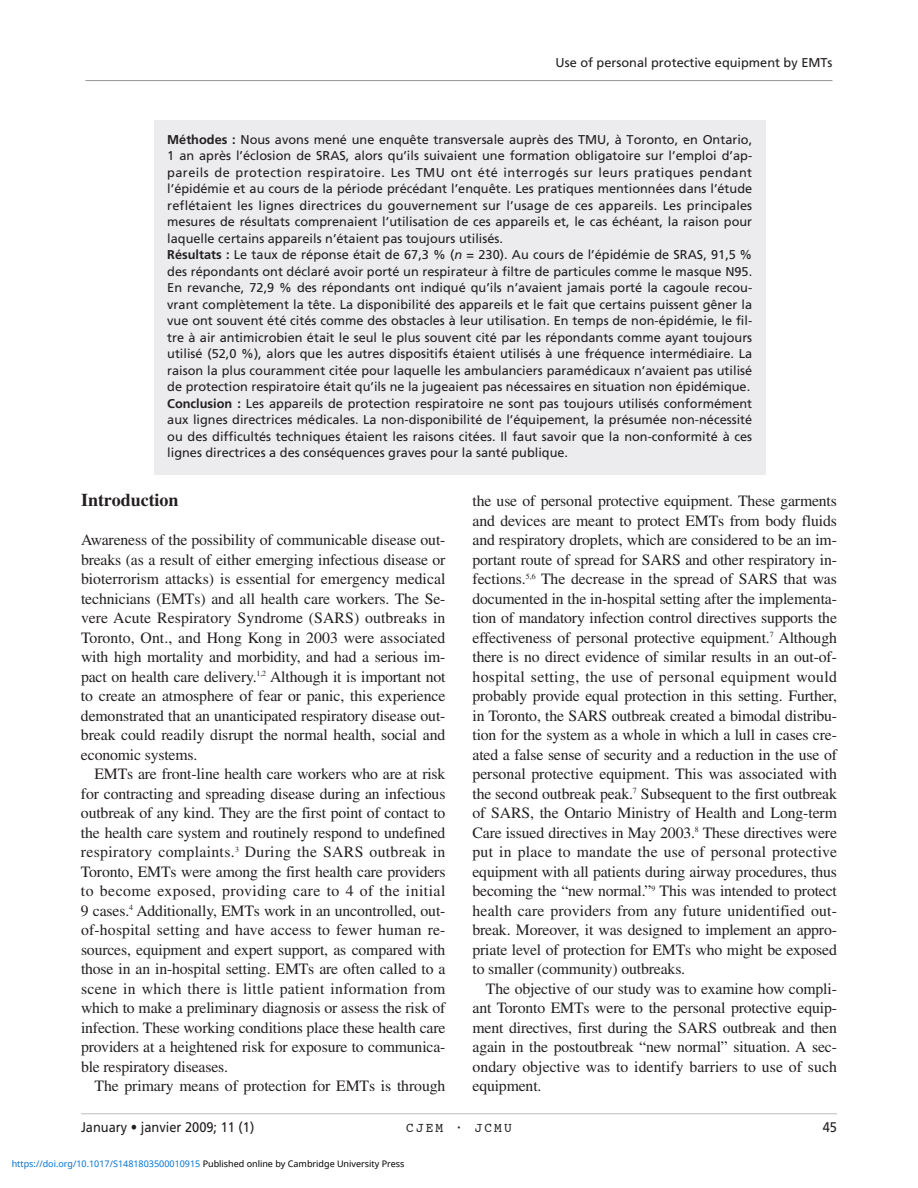
<style>
.page{position:relative;width:918px;height:1188px;background:#fff}
.page>*{position:absolute;margin:0;border:0;box-sizing:border-box;transform-origin:0 0}
.t1{font:700 18px "Times";color:#231f20}
.t2{font:15.75px/19.5px "Times";letter-spacing:-.01em;color:#231f20;text-align:justify}
.t3{font:13.95px "Frutiger";color:#231f20;scale:.92 1}
.t4{font:13.95px "Courier";letter-spacing:.16em;color:#231f20;scale:.92 1}
.t5{font:12.75px/16.5px "Frutiger";color:#231f20}
.t6{font:9px "Noto Sans";color:#0172cf}
.s1{font-weight:700}
.s2{font-style:italic}
.s3{color:#000}
</style>
<div class="page">
<hr style="left:86px;top:80px;width:746px;height:1px;background:#939598">
<hr style="left:81px;top:1113px;width:756px;height:1px;background:#bcbdc0">
<div style="left:154px;top:121px;width:612px;height:354px;background:#ececee"></div>
<p class="t5" style="left:556px;top:55px;width:278px">Use of personal protective equipment by EMTs</p>
<p class="t5" style="left:167px;top:132px;width:587px"><span class="s1">Méthodes :</span> Nous avons mené une enquête transversale auprès des TMU, à Toronto, en Ontario, 1 an après l’éclosion de SRAS, alors qu’ils suivaient une formation obligatoire sur l’emploi d’ap&shy;pareils de protection respiratoire. Les TMU ont été interrogés sur leurs pratiques pendant l’épidémie et au cours de la période précédant l’enquête. Les pratiques mentionnées dans l’étude reflétaient les lignes directrices du gouvernement sur l’usage de ces appareils. Les principales mesures de résultats comprenaient l’utilisation de ces appareils et, le cas échéant, la raison pour laquelle certains appareils n’étaient pas toujours utilisés.<br><span class="s1">Résultats :</span> Le taux de réponse était de 67,3 % (<span class="s2">n</span> = 230). Au cours de l’épidémie de SRAS, 91,5 % des répondants ont déclaré avoir porté un respirateur à filtre de particules comme le masque N95.<br>En revanche, 72,9 % des répondants ont indiqué qu’ils n’avaient jamais porté la cagoule recou&shy;vrant complètement la tête. La disponibilité des appareils et le fait que certains puissent gêner la vue ont souvent été cités comme des obstacles à leur utilisation. En temps de non-épidémie, le fil&shy;tre à air antimicrobien était le seul le plus souvent cité par les répondants comme ayant toujours utilisé (52,0 %), alors que les autres dispositifs étaient utilisés à une fréquence intermédiaire. La raison la plus couramment citée pour laquelle les ambulanciers paramédicaux n’avaient pas utilisé de protection respiratoire était qu’ils ne la jugeaient pas nécessaires en situation non épidémique.<br><span class="s1">Conclusion :</span> Les appareils de protection respiratoire ne sont pas toujours utilisés conformément aux lignes directrices médicales. La non-disponibilité de l’équipement, la présumée non-nécessité ou des difficultés techniques étaient les raisons citées. Il faut savoir que la non-conformité à ces lignes directrices a des conséquences graves pour la santé publique.</p>
<p class="t1" style="left:81px;top:494px;width:99px">Introduction</p>
<p class="t2" style="left:81px;top:532px;width:366px">Awareness of the possibility of communicable disease out&shy;breaks (as a result of either emerging infectious disease or bioterrorism attacks) is essential for emergency medical technicians (EMTs) and all health care workers. The Se&shy;vere Acute Respiratory Syndrome (SARS) outbreaks in Toronto, Ont., and Hong Kong in 2003 were associated with high mortality and morbidity, and had a serious im&shy;pact on health care delivery.<sup>1,2</sup> Although it is important not to create an atmosphere of fear or panic, this experience demonstrated that an unanticipated respiratory disease out&shy;break could readily disrupt the normal health, social and economic systems.</p>
<p class="t2" style="left:81px;top:766px;width:366px;text-indent:13px">EMTs are front-line health care workers who are at risk for contracting and spreading disease during an infectious outbreak of any kind. They are the first point of contact to the health care system and routinely respond to undefined respiratory complaints.<sup>3</sup> During the SARS outbreak in Toronto, EMTs were among the first health care providers to become exposed, providing care to 4 of the initial 9 cases.<sup>4</sup> Additionally, EMTs work in an uncontrolled, out&shy;of-hospital setting and have access to fewer human re&shy;sources, equipment and expert support, as compared with those in an in-hospital setting. EMTs are often called to a scene in which there is little patient information from which to make a preliminary diagnosis or assess the risk of infection. These working conditions place these health care providers at a heightened risk for exposure to communica&shy;ble respiratory diseases.</p>
<p class="t2" style="left:94px;top:1078px;width:352px">The primary means of protection for EMTs is through</p>
<p class="t2" style="left:472px;top:493px;width:366px">the use of personal protective equipment. These garments and devices are meant to protect EMTs from body fluids and respiratory droplets, which are considered to be an im&shy;portant route of spread for SARS and other respiratory in&shy;fections.<sup>5,6</sup> The decrease in the spread of SARS that was documented in the in-hospital setting after the implementa&shy;tion of mandatory infection control directives supports the effectiveness of personal protective equipment.<sup>7</sup> Although there is no direct evidence of similar results in an out-of&shy;hospital setting, the use of personal equipment would probably provide equal protection in this setting. Further, in Toronto, the SARS outbreak created a bimodal distribu&shy;tion for the system as a whole in which a lull in cases cre&shy;ated a false sense of security and a reduction in the use of personal protective equipment. This was associated with the second outbreak peak.<sup>7</sup> Subsequent to the first outbreak of SARS, the Ontario Ministry of Health and Long-term Care issued directives in May 2003.<sup>8</sup> These directives were put in place to mandate the use of personal protective equipment with all patients during airway procedures, thus becoming the “new normal.”<sup>9</sup> This was intended to protect health care providers from any future unidentified out&shy;break. Moreover, it was designed to implement an appro&shy;priate level of protection for EMTs who might be exposed to smaller (community) outbreaks.</p>
<p class="t2" style="left:473px;top:980px;width:366px;text-indent:13px">The objective of our study was to examine how compli&shy;ant Toronto EMTs were to the personal protective equip&shy;ment directives, first during the SARS outbreak and then again in the postoutbreak “new normal” situation. A sec&shy;ondary objective was to identify barriers to use of such equipment.</p>
<p class="t3" style="left:81px;top:1122px;width:190px">January • janvier 2009; 11 (1)</p>
<p class="t4" style="left:406px;top:1122px;width:116px">CJEM • JCMU</p>
<p class="t3" style="left:823px;top:1122px;width:17px">45</p>
<p class="t6" style="left:12px;top:1157px;width:394px">https://doi.org/10.1017/S1481803500010915 <span class="s3">Published online by Cambridge University Press</span></p>
</div>
